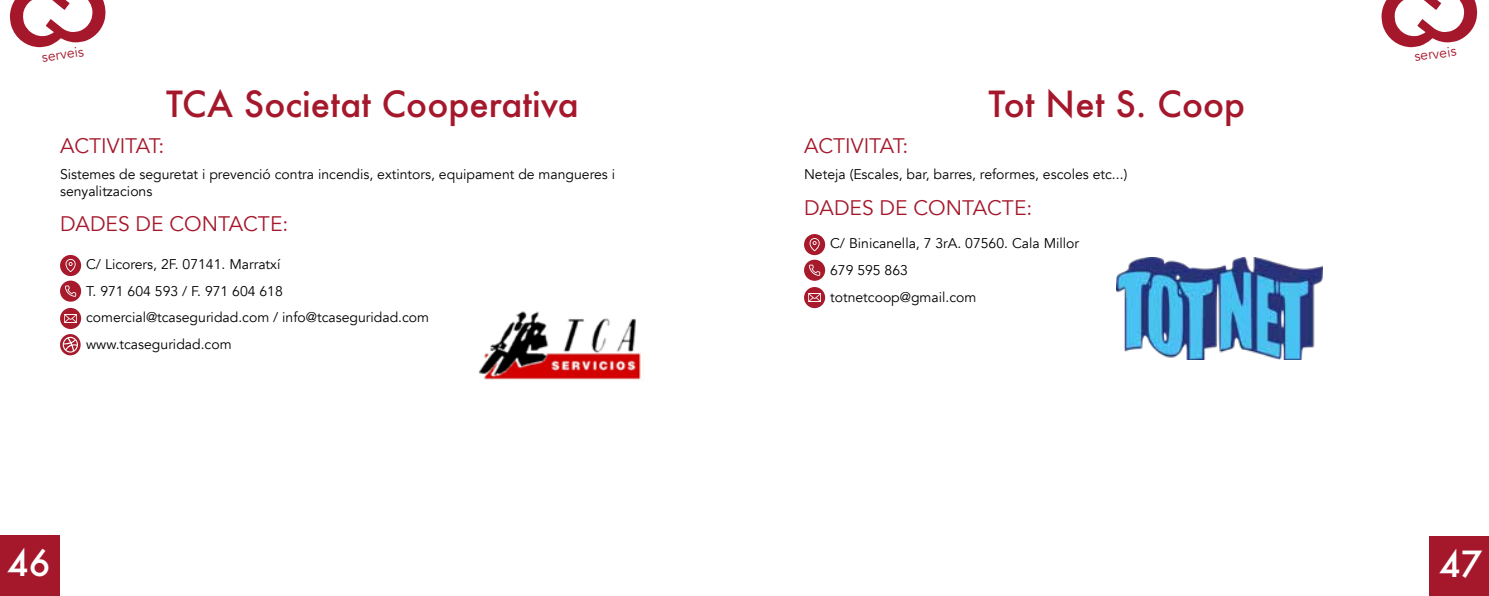
<style>
.page{position:relative;width:1489px;height:596px;background:#fff}
.page>*{position:absolute;margin:0;border:0;box-sizing:border-box;transform-origin:0 0}
.t1{font:500 35px "Futura";color:#a5182c}
.t2{font:500 35px "Futura";color:#fff}
.t3{font:21px "Avenir";color:#a5182c}
.t4{font:14px/26.8px "Avenir";color:#000}
.t5{font:14px "Avenir";color:#a5182c}
</style>
<div class="page">
<div style="left:0;top:535px;width:60px;height:60px;background:#a5182c"></div>
<svg style="left:10px;top:0;width:96px;height:47px"></svg>
<div style="left:1429px;top:536px;width:59px;height:59px;background:#a5182c"></div>
<svg style="left:1381px;top:0;width:96px;height:47px"></svg>
<img style="left:1116px;top:257px;width:206px;height:102px">
<div style="left:804px;top:259px;width:21px;height:21px;background:#a61a2b;border-radius:50%"></div>
<svg style="left:809px;top:264px;width:11px;height:12px"></svg>
<div style="left:804px;top:234px;width:21px;height:21px;background:#a61a2b;border-radius:50%"></div>
<svg style="left:809px;top:238px;width:10px;height:13px"></svg>
<div style="left:804px;top:287px;width:21px;height:21px;background:#a61a2b;border-radius:50%"></div>
<svg style="left:808px;top:293px;width:13px;height:9px"></svg>
<svg style="left:60px;top:334px;width:21px;height:21px"></svg>
<svg style="left:63px;top:336px;width:15px;height:16px"></svg>
<div style="left:60px;top:280px;width:21px;height:21px;background:#a61a2b;border-radius:50%"></div>
<svg style="left:65px;top:285px;width:11px;height:11px"></svg>
<div style="left:60px;top:255px;width:21px;height:21px;background:#a61a2b;border-radius:50%"></div>
<svg style="left:65px;top:259px;width:11px;height:13px"></svg>
<div style="left:60px;top:308px;width:21px;height:21px;background:#a61a2b;border-radius:50%"></div>
<svg style="left:64px;top:314px;width:13px;height:9px"></svg>
<img style="left:478px;top:311px;width:163px;height:69px">
<p class="t5" style="left:41px;top:49px;width:44px;rotate:-8deg">serveis</p>
<p class="t5" style="left:1412px;top:48px;width:44px;rotate:-8deg">serveis</p>
<h1 class="t1" style="left:166px;top:80px;width:414px">TCA Societat Cooperativa</h1>
<h2 class="t3" style="left:60px;top:133px;width:106px">ACTIVITAT:</h2>
<p class="t4" style="left:60px;top:166px;width:556px;line-height:16.8px">Sistemes de seguretat i prevenció contra incendis, extintors, equipament de mangueres i senyalitzacions</p>
<h2 class="t3" style="left:60px;top:211px;width:230px">DADES DE CONTACTE:</h2>
<p class="t4" style="left:86px;top:251px;width:344px">C/ Licorers, 2F. 07141. Marratxí<br>T. 971 604 593 / F. 971 604 618 comercial@tcaseguridad.com / info@tcaseguridad.com www.tcaseguridad.com</p>
<h1 class="t1" style="left:988px;top:80px;width:258px">Tot Net S. Coop</h1>
<h2 class="t3" style="left:804px;top:133px;width:106px">ACTIVITAT:</h2>
<p class="t4" style="left:804px;top:161px;width:325px">Neteja (Escales, bar, barres, reformes, escoles etc...)</p>
<h2 class="t3" style="left:804px;top:195px;width:230px">DADES DE CONTACTE:</h2>
<p class="t4" style="left:830px;top:230px;width:250px">C/ Binicanella, 7 3rA. 07560. Cala Millor<br>679 595 863<br>totnetcoop@gmail.com</p>
<h1 class="t2" style="left:7px;top:539px;width:45px">46</h1>
<h1 class="t2" style="left:1438px;top:540px;width:45px">47</h1>
</div>
